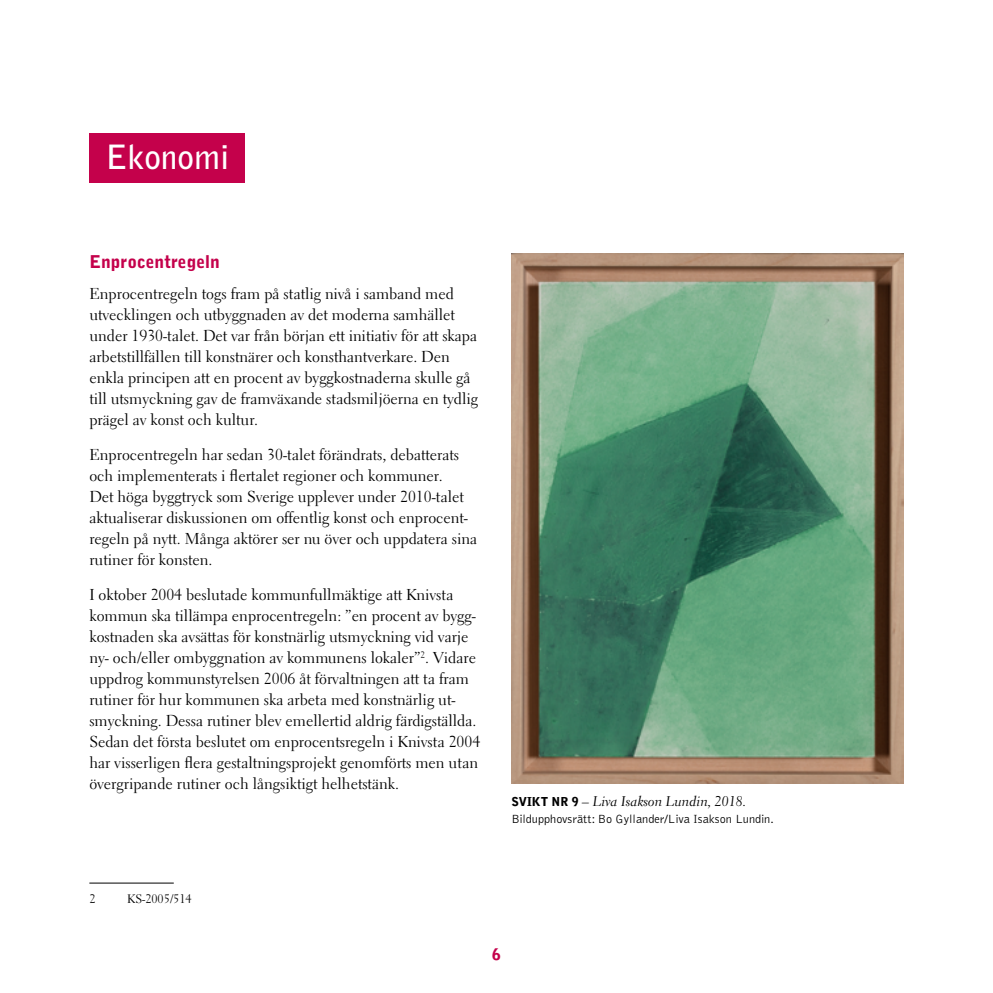
<style>
.page{position:relative;width:993px;height:993px;background:#fff}
.page>*{position:absolute;margin:0;border:0;box-sizing:border-box;transform-origin:0 0}
.t1{font:700 33.25px "Bell Gothic";color:#fff}
.t2{font:900 17.5px "Bell Gothic";color:#c4014b}
.t3{font:15.75px/21px "Electra LH";color:#000}
.t4{font:900 15.75px "Bell Gothic";color:#c4014b}
.t5{font:14px "Electra LH Cursive";color:#000}
.t6{font:300 12.25px "Bell Gothic";color:#000}
.t7{font:12.25px "Electra LH";color:#000}
.s1{font-family:"Bell Gothic";font-weight:900;font-size:12.25px}
</style>
<div class="page">
<div style="left:89px;top:133px;width:156px;height:49px;background:#c4014b"></div>
<hr style="left:89px;top:882px;width:85px;height:1px;background:#000">
<img style="left:511px;top:253px;width:392px;height:529px">
<h1 class="t1" style="left:105px;top:137px;width:125px">Ekonomi</h1>
<p class="t2" style="left:89px;top:251px;width:132px">Enprocentregeln</p>
<p class="t3" style="left:89px;top:283px;width:390px">Enprocentregeln togs fram på statlig nivå i samband med utvecklingen och utbyggnaden av det moderna samhället under 1930-talet. Det var från början ett initiativ för att skapa arbetstillfällen till konstnärer och konsthantverkare. Den enkla principen att en procent av byggkostnaderna skulle gå till utsmyckning gav de framväxande stadsmiljöerna en tydlig prägel av konst och kultur.</p>
<p class="t3" style="left:89px;top:444px;width:389px">Enprocentregeln har sedan 30-talet förändrats, debatterats och implementerats i flertalet regioner och kommuner.<br>Det höga byggtryck som Sverige upplever under 2010-talet aktualiserar diskussionen om offentlig konst och enprocent&shy;regeln på nytt. Många aktörer ser nu över och uppdatera sina rutiner för konsten.</p>
<p class="t3" style="left:89px;top:584px;width:392px">I oktober 2004 beslutade kommunfullmäktige att Knivsta kommun ska tillämpa enprocentregeln: ”en procent av bygg&shy;kostnaden ska avsättas för konstnärlig utsmyckning vid varje ny- och/eller ombyggnation av kommunens lokaler”<sup>2</sup>. Vidare uppdrog kommunstyrelsen 2006 åt förvaltningen att ta fram rutiner för hur kommunen ska arbeta med konstnärlig ut&shy;smyckning. Dessa rutiner blev emellertid aldrig färdigställda.<br>Sedan det första beslutet om enprocentsregeln i Knivsta 2004 har visserligen flera gestaltningsprojekt genomförts men utan övergripande rutiner och långsiktigt helhetstänk.</p>
<p class="t5" style="left:511px;top:792px;width:236px"><span class="s1">SVIKT NR 9</span> – Liva Isakson Lundin, 2018.</p>
<p class="t6" style="left:511px;top:812px;width:264px">Bildupphovsrätt: Bo Gyllander/Liva Isakson Lundin.</p>
<p class="t7" style="left:89px;top:891px;width:8px">2</p>
<p class="t7" style="left:127px;top:891px;width:66px">KS-2005/514</p>
<p class="t4" style="left:492px;top:944px;width:10px">6</p>
</div>
